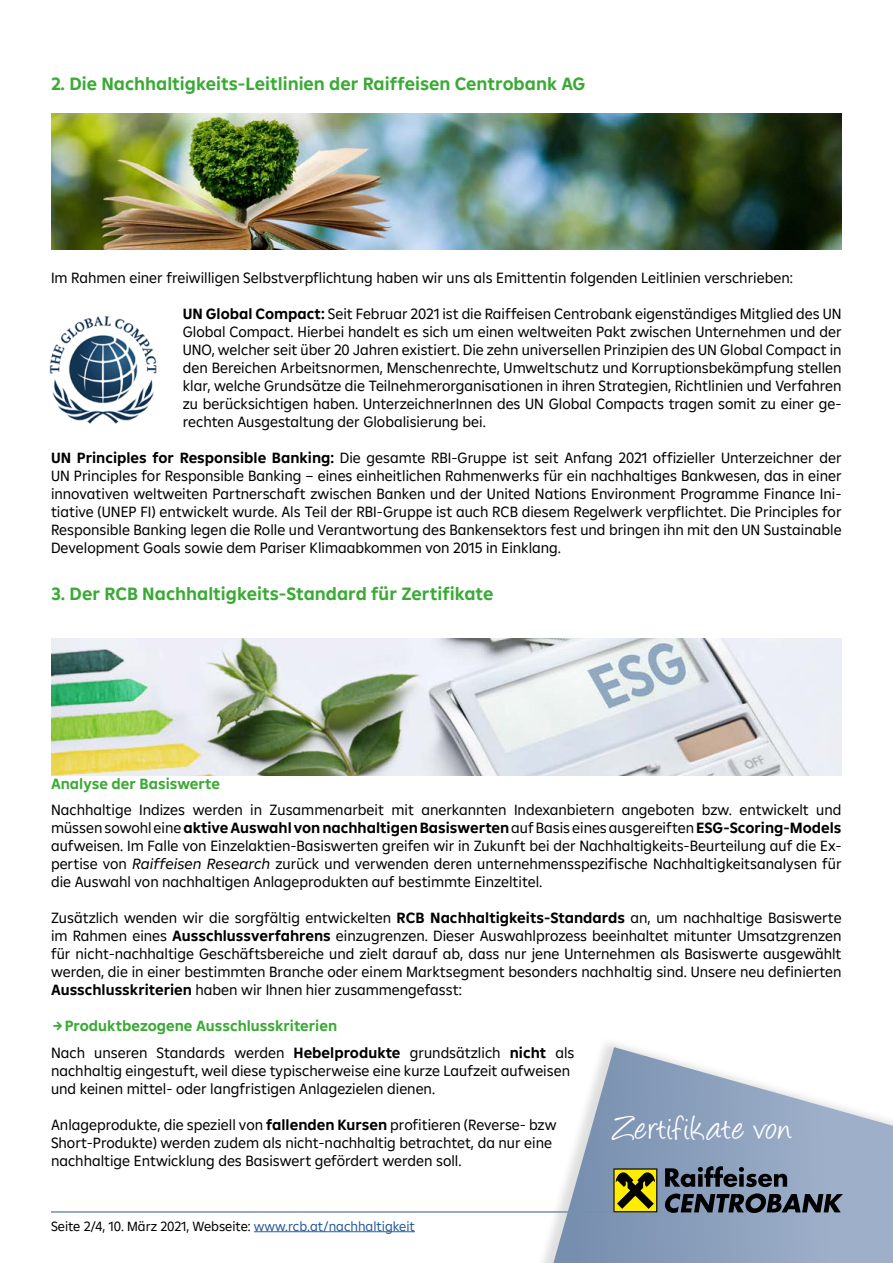
<style>
.page{position:relative;width:893px;height:1263px;background:#fff}
.page>*{position:absolute;margin:0;border:0;box-sizing:border-box;transform-origin:0 0}
.t1{font:38.55px "Angelina";letter-spacing:.035em;color:#fff}
.t2{font:700 18px "Amalia";color:#3aaa35}
.t3{font:15px/18px "Amalia";color:#000;text-align:justify}
.t4{font:700 15px "Amalia";color:#3aaa35}
.t5{font:13.5px "Amalia";color:#000}
.s1{font-weight:700}
.s2{font-style:italic}
.s3{color:#275b9b}
</style>
<div class="page">
<svg style="left:543px;top:1047px;width:350px;height:216px"></svg>
<svg style="left:613px;top:1168px;width:44px;height:44px"></svg>
<div style="left:614px;top:1169px;width:42px;height:42px;background:#ffed00"></div>
<svg style="left:616px;top:1172px;width:39px;height:37px"></svg>
<svg style="left:665px;top:1166px;width:122px;height:21px;background:#4c5766"></svg>
<svg style="left:665px;top:1193px;width:178px;height:20px;background:#434c59"></svg>
<hr style="left:254px;top:1231px;width:161px;height:1px;background:#275b9b">
<hr style="left:51px;top:1211px;width:562px;height:2px;background:#778fae">
<img style="left:51px;top:113px;width:791px;height:136px">
<img style="left:49px;top:316px;width:108px;height:108px">
<img style="left:51px;top:639px;width:791px;height:136px">
<p class="t2" style="left:51px;top:72px;width:536px">2. Die Nachhaltigkeits-Leitlinien der Raiffeisen Centrobank AG</p>
<p class="t3" style="left:51px;top:268px;width:743px">Im Rahmen einer freiwilligen Selbstverpflichtung haben wir uns als Emittentin folgenden Leitlinien verschrieben:</p>
<p class="t3" style="left:183px;top:304px;width:660px"><span class="s1">UN Global Compact:</span> Seit Februar 2021 ist die Raiffeisen Centrobank eigenständiges Mitglied des UN Global Compact. Hierbei handelt es sich um einen weltweiten Pakt zwischen Unternehmen und der UNO, welcher seit über 20 Jahren existiert. Die zehn universellen Prinzipien des UN Global Compact in den Bereichen Arbeitsnormen, Menschenrechte, Umweltschutz und Korruptionsbekämpfung stellen klar, welche Grundsätze die Teilnehmerorganisationen in ihren Strategien, Richtlinien und Verfahren zu berücksichtigen haben. UnterzeichnerInnen des UN Global Compacts tragen somit zu einer ge&shy;rechten Ausgestaltung der Globalisierung bei.</p>
<p class="t3" style="left:51px;top:448px;width:792px"><span class="s1">UN Principles for Responsible Banking:</span> Die gesamte RBI-Gruppe ist seit Anfang 2021 offizieller Unterzeichner der UN Principles for Responsible Banking – eines einheitlichen Rahmenwerks für ein nachhaltiges Bankwesen, das in einer innovativen weltweiten Partnerschaft zwischen Banken und der United Nations Environment Programme Finance Ini&shy;tiative (UNEP FI) entwickelt wurde. Als Teil der RBI-Gruppe ist auch RCB diesem Regelwerk verpflichtet. Die Principles for Responsible Banking legen die Rolle und Verantwortung des Bankensektors fest und bringen ihn mit den UN Sustainable Development Goals sowie dem Pariser Klimaabkommen von 2015 in Einklang.</p>
<p class="t2" style="left:51px;top:581px;width:444px">3. Der RCB Nachhaltigkeits-Standard für Zertifikate</p>
<p class="t4" style="left:51px;top:773px;width:171px">Analyse der Basiswerte</p>
<p class="t3" style="left:51px;top:800px;width:792px">Nachhaltige Indizes werden in Zusammenarbeit mit anerkannten Indexanbietern angeboten bzw. entwickelt und müssen sowohl eine <span class="s1">aktive Auswahl von nachhaltigen Basiswerten</span> auf Basis eines ausgereiften <span class="s1">ESG-Scoring-Models </span>aufweisen. Im Falle von Einzelaktien-Basiswerten greifen wir in Zukunft bei der Nachhaltigkeits-Beurteilung auf die Ex&shy;pertise von <span class="s2">Raiffeisen Research</span> zurück und verwenden deren unternehmensspezifische Nachhaltigkeitsanalysen für die Auswahl von nachhaltigen Anlageprodukten auf bestimmte Einzeltitel.</p>
<p class="t3" style="left:51px;top:908px;width:792px">Zusätzlich wenden wir die sorgfältig entwickelten <span class="s1">RCB Nachhaltigkeits-Standards</span> an, um nachhaltige Basiswerte im Rahmen eines <span class="s1">Ausschlussverfahrens</span> einzugrenzen. Dieser Auswahlprozess beeinhaltet mitunter Umsatzgrenzen für nicht-nachhaltige Geschäftsbereiche und zielt darauf ab, dass nur jene Unternehmen als Basiswerte ausgewählt werden, die in einer bestimmten Branche oder einem Marktsegment besonders nachhaltig sind. Unsere neu definierten <span class="s1">Ausschlusskriterien</span> haben wir Ihnen hier zusammengefasst:</p>
<p class="t4" style="left:65px;top:1016px;width:274px">Produktbezogene Ausschlusskriterien</p>
<p class="t3" style="left:51px;top:1043px;width:525px;text-align:left">Nach unseren Standards werden <span class="s1">Hebelprodukte</span> grundsätzlich <span class="s1">nicht</span> als nachhaltig eingestuft, weil diese typischerweise eine kurze Laufzeit aufweisen und keinen mittel- oder langfristigen Anlagezielen dienen.</p>
<p class="t3" style="left:51px;top:1115px;width:507px;text-align:left">Anlageprodukte, die speziell von <span class="s1">fallenden Kursen</span> profitieren (Reverse- bzw<br>Short-Produkte) werden zudem als nicht-nachhaltig betrachtet, da nur eine nachhaltige Entwicklung des Basiswert gefördert werden soll.</p>
<h1 class="t1" style="left:613px;top:1112px;width:180px">Zertifikate von</h1>
<p class="t5" style="left:51px;top:1217px;width:365px">Seite 2/4, 10. März 2021, Webseite: <span class="s3">www.rcb.at/nachhaltigkeit</span></p>
</div>
